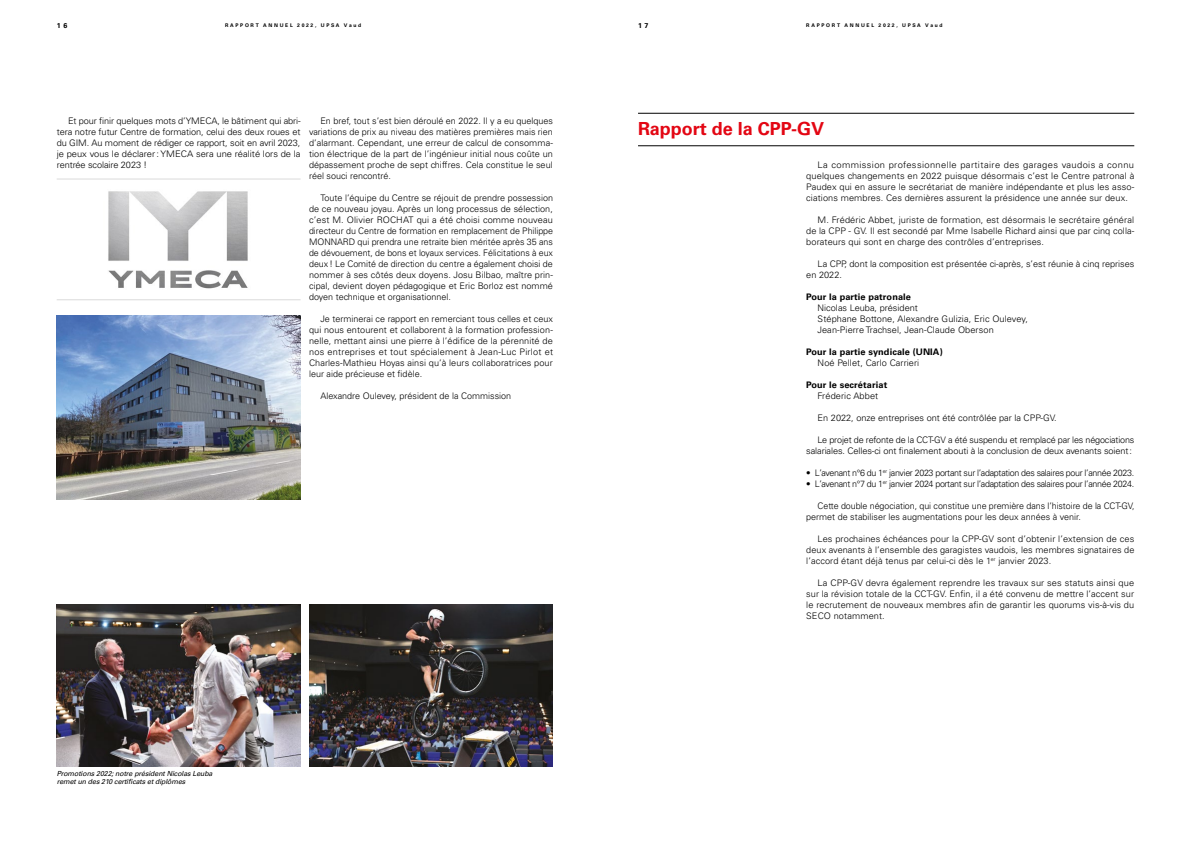
<style>
.page{position:relative;width:1191px;height:842px;background:#fff}
.page>*{position:absolute;margin:0;border:0;box-sizing:border-box;transform-origin:0 0}
.t1{font:700 18px "Univers";color:#e30613}
.t2{font:300 9px/11px "Univers";color:#000;text-align:justify}
.t3{font:300 9px/11px "Univers";color:#000;text-align:justify;scale:1.04 1}
.t4{font:300 9px "Univers";letter-spacing:-.035em;color:#000}
.t5{font:700 9px "Univers";letter-spacing:.01em;color:#000}
.t6{font:italic 7px/8px "Univers";color:#000}
.t7{font:700 7px "Univers";color:#000}
.t8{font:700 5px "Univers";letter-spacing:.335em;color:#000}
</style>
<div class="page">
<hr style="left:638px;top:113px;width:496px;height:1px;background:#000">
<hr style="left:638px;top:146px;width:496px;height:1px;background:#000">
<img style="left:108px;top:191px;width:140px;height:98px">
<hr style="left:57px;top:179px;width:243px;height:1px;background:#dadada">
<hr style="left:57px;top:300px;width:243px;height:1px;background:#dadada">
<img style="left:309px;top:605px;width:244px;height:161px">
<img style="left:57px;top:604px;width:243px;height:162px">
<img style="left:57px;top:315px;width:243px;height:184px">
<p class="t7" style="left:57px;top:21px;width:12px">1 6</p>
<p class="t8" style="left:225px;top:23px;width:138px">RAPPORT ANNUEL 2022, UPSA Vaud</p>
<p class="t7" style="left:638px;top:21px;width:12px">1 7</p>
<p class="t8" style="left:806px;top:23px;width:138px">RAPPORT ANNUEL 2022, UPSA Vaud</p>
<p class="t2" style="left:57px;top:115px;width:245px;text-indent:11px">Et pour finir quelques mots d’YMECA, le bâtiment qui abri&shy;tera notre futur Centre de formation, celui des deux roues et du GIM. Au moment de rédiger ce rapport, soit en avril 2023, je peux vous le déclarer: YMECA sera une réalité lors de la rentrée scolaire 2023 !</p>
<p class="t2" style="left:309px;top:115px;width:245px;text-indent:11px">En bref, tout s’est bien déroulé en 2022. Il y a eu quelques variations de prix au niveau des matières premières mais rien d’alarmant. Cependant, une erreur de calcul de consomma&shy;tion électrique de la part de l’ingénieur initial nous coûte un dépassement proche de sept chiffres. Cela constitue le seul réel souci rencontré.</p>
<p class="t2" style="left:309px;top:192px;width:245px;text-indent:11px">Toute l’équipe du Centre se réjouit de prendre possession de ce nouveau joyau. Après un long processus de sélection, c’est M. Olivier ROCHAT qui a été choisi comme nouveau directeur du Centre de formation en remplacement de Philippe MONNARD qui prendra une retraite bien méritée après 35 ans de dévouement, de bons et loyaux services. Félicitations à eux deux! Le Comité de direction du centre a également choisi de nommer à ses côtés deux doyens. Josu Bilbao, maître prin&shy;cipal, devient doyen pédagogique et Eric Borloz est nommé doyen technique et organisationnel.</p>
<p class="t2" style="left:309px;top:313px;width:245px;text-indent:11px">Je terminerai ce rapport en remerciant tous celles et ceux qui nous entourent et collaborent à la formation profession&shy;nelle, mettant ainsi une pierre à l’édifice de la pérennité de nos entreprises et tout spécialement à Jean-Luc Pirlot et Charles-Mathieu Hoyas ainsi qu’à leurs collaboratrices pour leur aide précieuse et fidèle.</p>
<p class="t2" style="left:320px;top:390px;width:192px">Alexandre Oulevey, président de la Commission</p>
<p class="t6" style="left:57px;top:770px;width:159px">Promotions2022;notre présidentNicolasLeuba remetun des210 certificatsetdiplômes</p>
<h1 class="t1" style="left:638px;top:118px;width:188px">Rapport de la CPP-GV</h1>
<p class="t3" style="left:806px;top:159px;width:317px;text-indent:11px">La commission professionnelle partitaire des garages vaudois a connu quelques changements en 2022 puisque désormais c’est le Centre patronal à Paudex qui en assure le secrétariat de manière indépendante et plus les asso&shy;ciations membres. Ces dernières assurent la présidence une année sur deux.</p>
<p class="t2" style="left:806px;top:214px;width:329px;text-indent:11px">M. Frédéric Abbet, juriste de formation, est désormais le secrétaire général de la CPP - GV. Il est secondé par Mme Isabelle Richard ainsi que par cinq colla&shy;borateurs qui sont en charge des contrôles d’entreprises.</p>
<p class="t2" style="left:806px;top:258px;width:329px;text-indent:11px">La CPP, dont la composition est présentée ci-après, s’est réunie à cinq reprises en 2022.</p>
<p class="t5" style="left:806px;top:292px;width:106px">Pour la partie patronale</p>
<p class="t2" style="left:817px;top:302px;width:212px;text-align:left">Nicolas Leuba, président<br>Stéphane Bottone, Alexandre Gulizia, Eric Oulevey,<br>Jean-Pierre Trachsel, Jean-Claude Oberson</p>
<p class="t5" style="left:806px;top:347px;width:138px">Pour la partie syndicale (UNIA)</p>
<p class="t2" style="left:817px;top:357px;width:103px">Noé Pellet, Carlo Carrieri</p>
<p class="t5" style="left:806px;top:380px;width:82px">Pour le secrétariat</p>
<p class="t2" style="left:817px;top:390px;width:62px">Fréderic Abbet</p>
<p class="t2" style="left:817px;top:412px;width:241px">En 2022, onze entreprises ont été contrôlée par la CPP-GV.</p>
<p class="t2" style="left:806px;top:434px;width:330px;text-align:right">Le projet de refonte de la CCT-GV a été suspendu et remplacé par les négociations salariales. Celles-ci ont finalement abouti à la conclusion de deux avenants soient:</p>
<p class="t4" style="left:806px;top:467px;width:329px">• L’avenant n°6 du 1<sup>er</sup> janvier 2023 portant sur l’adaptation des salaires pour l’année 2023.</p>
<p class="t4" style="left:806px;top:478px;width:329px">• L’avenant n°7 du 1<sup>er</sup> janvier 2024 portant sur l’adaptation des salaires pour l’année 2024.</p>
<p class="t2" style="left:806px;top:500px;width:330px;text-indent:11px">Cette double négociation, qui constitue une première dans l’histoire de la CCT-GV, permet de stabiliser les augmentations pour les deux années à venir.</p>
<p class="t2" style="left:806px;top:533px;width:330px;text-indent:11px">Les prochaines échéances pour la CPP-GV sont d’obtenir l’extension de ces deux avenants à l’ensemble des garagistes vaudois, les membres signataires de l’accord étant déjà tenus par celui-ci dès le 1<sup>er</sup> janvier 2023.</p>
<p class="t2" style="left:806px;top:577px;width:329px;text-indent:11px">La CPP-GV devra également reprendre les travaux sur ses statuts ainsi que sur la révision totale de la CCT-GV. Enfin, il a été convenu de mettre l’accent sur le recrutement de nouveaux membres afin de garantir les quorums vis-à-vis du SECO notamment.</p>
</div>
